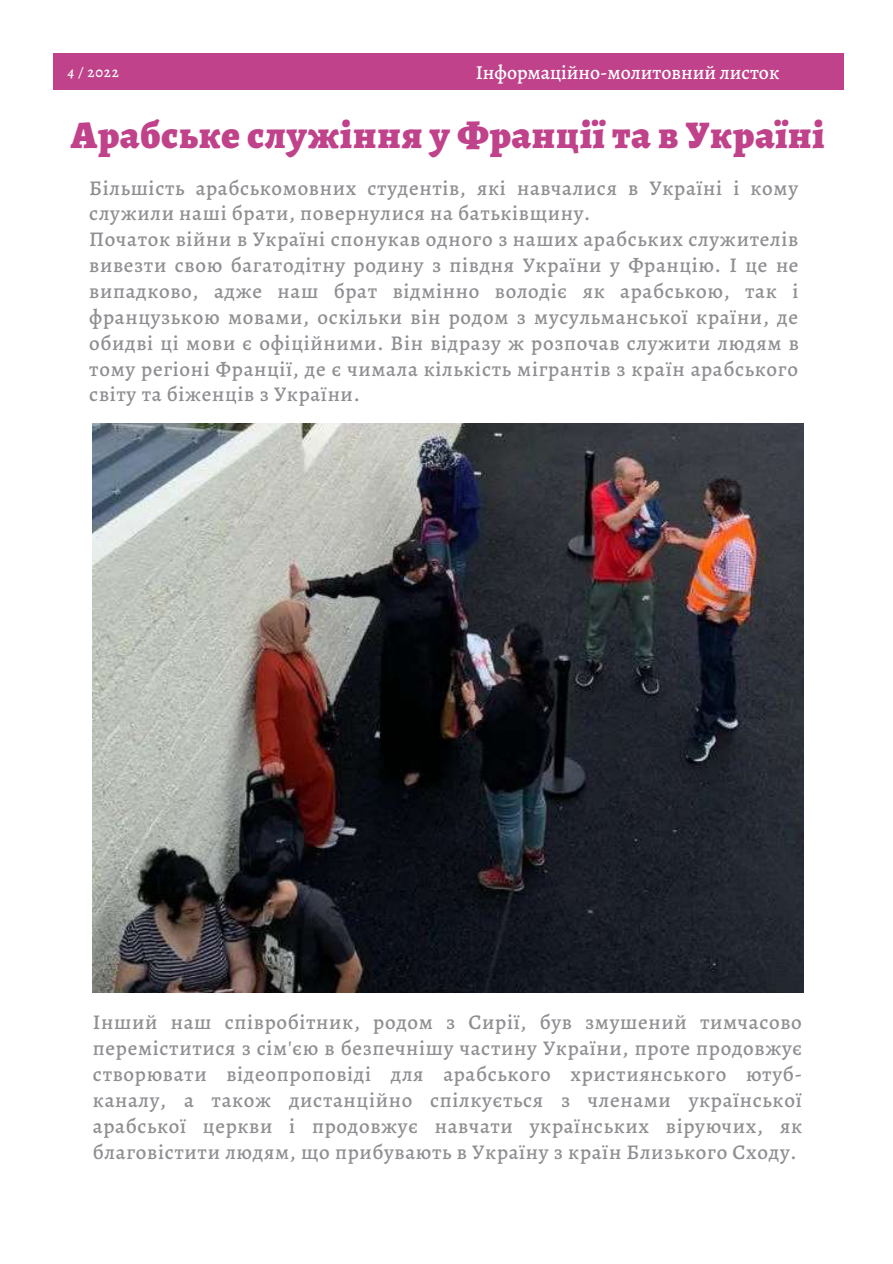
<style>
.page{position:relative;width:893px;height:1264px;background:#fff}
.page>*{position:absolute;margin:0;border:0;box-sizing:border-box;transform-origin:0 0}
.t1{font:900 39px "Alegreya";letter-spacing:.025em;color:#c0428a}
.t2{font:500 21px/25.8px "Alegreya";letter-spacing:.03em;color:#8f8f93}
.t3{font:500 19.8px "Alegreya";color:#fff}
.t4{font:500 14.85px "Alegreya";color:#fff}
.s1{font-style:italic}
</style>
<div class="page">
<img style="left:93px;top:423px;width:710px;height:569px">
<div style="left:54px;top:54px;width:790px;height:36px;background:#c0428a"></div>
<p class="t4" style="left:68px;top:62px;width:53px"><span class="s1">4 /</span> 2022</p>
<p class="t3" style="left:475px;top:59px;width:305px">Інформаційно-молитовний листок</p>
<h1 class="t1" style="left:71px;top:108px;width:755px">Арабське служіння у Франції та в Україні</h1>
<p class="t2" style="left:89px;top:174px;width:711px">Більшість арабськомовних студентів, які навчалися в Україні і кому служили наші брати, повернулися на батьківщину.<br>Початок війни в Україні спонукав одного з наших арабських служителів вивезти свою багатодітну родину з півдня України у Францію. І це не випадково, адже наш брат відмінно володіє як арабською, так і французькою мовами, оскільки він родом з мусульманської країни, де обидві ці мови є офіційними. Він відразу ж розпочав служити людям в тому регіоні Франції, де є чимала кількість мігрантів з країн арабського світу та біженців з України.</p>
<p class="t2" style="left:93px;top:1009px;width:710px;text-align:justify">Інший наш співробітник, родом з Сирії, був змушений тимчасово переміститися з сім'єю в безпечнішу частину України, проте продовжує створювати відеопроповіді для арабського християнського ютуб&shy;каналу, а також дистанційно спілкується з членами української арабської церкви і продовжує навчати українських віруючих, як благовістити людям, що прибувають в Україну з країн Близького Сходу.</p>
</div>
